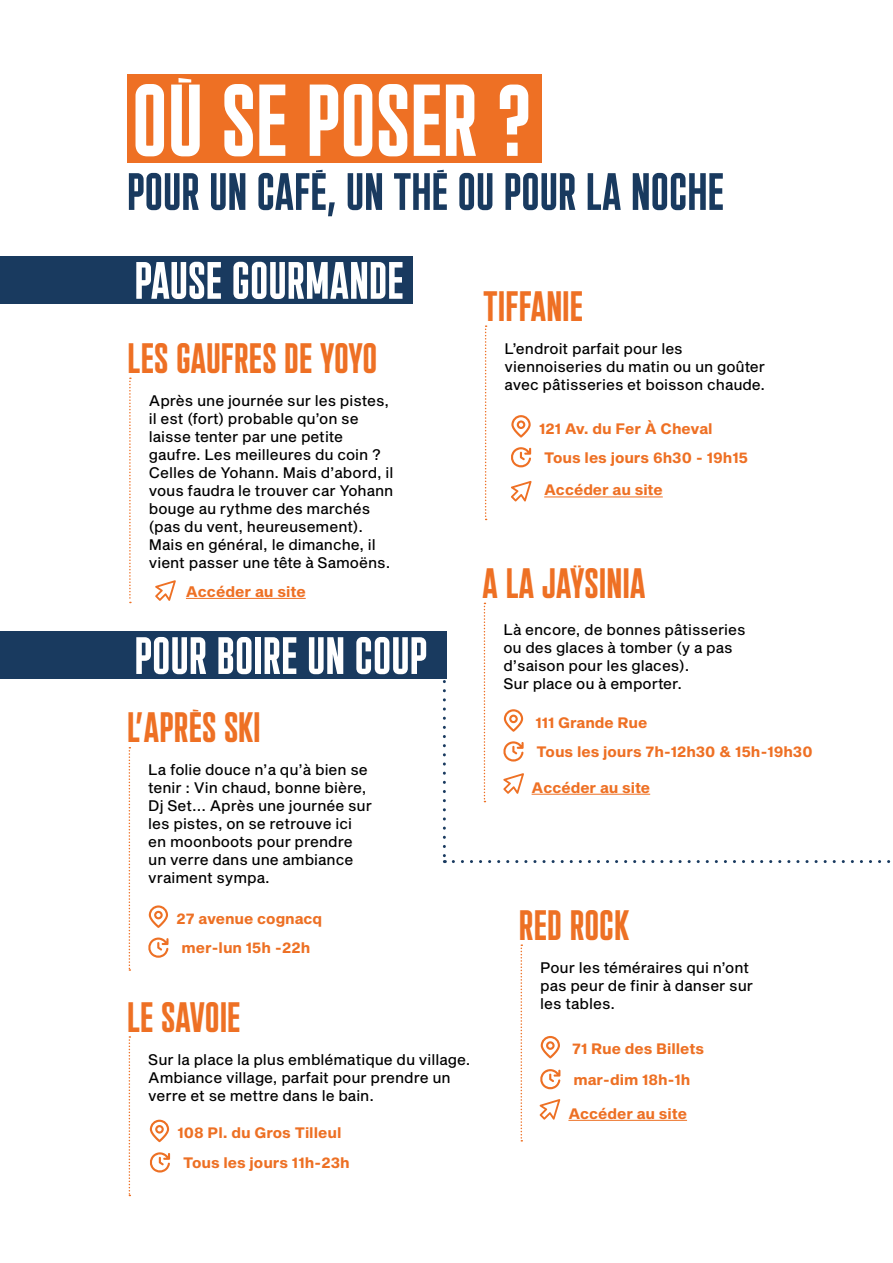
<style>
.page{position:relative;width:893px;height:1263px;background:#fff}
.page>*{position:absolute;margin:0;border:0;box-sizing:border-box;transform-origin:0 0}
.t1{font:700 101.85px "Plaak 42 Extracondensed";color:#fff}
.t2{font:700 52.5px "Plaak 42 Extracondensed";color:#fff}
.t3{font:700 52.5px "Plaak 42 Extracondensed";color:#193a5f}
.t4{font:700 42.6px "Plaak 42 Extracondensed";color:#ee7024}
.t5{font:700 42.6px "Plaak 42 Extracondensed";color:#ed7024}
.t6{font:15px/18px "Sequel Sans Roman Body";color:#000}
.t7{font:15px "Sequel Sans Bold Body";color:#ee7024}
.t8{font:14.85px/32.4px "Sequel Sans Bold Body";color:#ee7024}
.t9{font:14.85px/30px "Sequel Sans Bold Body";color:#ed7024;text-align:center}
</style>
<div class="page">
<svg style="left:443px;top:680px;width:3px;height:183px"></svg>
<svg style="left:453px;top:860px;width:438px;height:3px"></svg>
<div style="left:127px;top:74px;width:415px;height:89px;background:#ee7024"></div>
<svg style="left:129px;top:747px;width:1px;height:224px"></svg>
<svg style="left:484px;top:603px;width:1px;height:199px"></svg>
<svg style="left:485px;top:325px;width:2px;height:195px"></svg>
<svg style="left:129px;top:378px;width:2px;height:225px"></svg>
<svg style="left:155px;top:580px;width:21px;height:21px"></svg>
<hr style="left:186px;top:598px;width:120px;height:1px;background:#ee7024">
<svg style="left:511px;top:481px;width:21px;height:21px"></svg>
<svg style="left:511px;top:415px;width:20px;height:23px"></svg>
<svg style="left:504px;top:709px;width:19px;height:23px"></svg>
<svg style="left:149px;top:905px;width:19px;height:23px"></svg>
<svg style="left:511px;top:447px;width:20px;height:20px"></svg>
<hr style="left:544px;top:497px;width:119px;height:1px;background:#ee7024">
<svg style="left:503px;top:773px;width:21px;height:21px"></svg>
<svg style="left:503px;top:741px;width:21px;height:20px"></svg>
<hr style="left:532px;top:794px;width:118px;height:1px;background:#ee7024">
<svg style="left:148px;top:937px;width:21px;height:21px"></svg>
<svg style="left:150px;top:1120px;width:19px;height:22px"></svg>
<svg style="left:150px;top:1152px;width:20px;height:20px"></svg>
<div style="left:0;top:256px;width:412px;height:48px;background:#193a5f"></div>
<div style="left:0;top:631px;width:446px;height:48px;background:#193a5f"></div>
<svg style="left:129px;top:1036px;width:1px;height:160px"></svg>
<svg style="left:521px;top:944px;width:1px;height:197px"></svg>
<svg style="left:541px;top:1036px;width:19px;height:22px"></svg>
<svg style="left:540px;top:1069px;width:20px;height:20px"></svg>
<hr style="left:568px;top:1120px;width:119px;height:1px;background:#ed7024">
<svg style="left:540px;top:1099px;width:20px;height:21px"></svg>
<h1 class="t1" style="left:132px;top:73px;width:401px">OÙ SE POSER ?</h1>
<h2 class="t3" style="left:127px;top:167px;width:599px">POUR UN CAFÉ, UN THÉ OU POUR LA NOCHE</h2>
<h2 class="t2" style="left:134px;top:256px;width:271px">PAUSE GOURMANDE</h2>
<h3 class="t4" style="left:128px;top:338px;width:251px">LES GAUFRES DE YOYO</h3>
<p class="t6" style="left:149px;top:392px;width:246px">Après une journée sur les pistes, il est (fort) probable qu’on se laisse tenter par une petite gaufre. Les meilleures du coin ?<br>Celles de Yohann. Mais d’abord, il vous faudra le trouver car Yohann bouge au rythme des marchés (pas du vent, heureusement).<br>Mais en général, le dimanche, il vient passer une tête à Samoëns.</p>
<p class="t7" style="left:186px;top:581px;width:121px">Accéder au site</p>
<h2 class="t2" style="left:134px;top:631px;width:294px">POUR BOIRE UN COUP</h2>
<h3 class="t4" style="left:127px;top:708px;width:135px">L’APRÈS SKI</h3>
<p class="t6" style="left:148px;top:761px;width:225px">La folie douce n’a qu’à bien se tenir : Vin chaud, bonne bière,<br>Dj Set... Après une journée sur les pistes, on se retrouve ici en moonboots pour prendre un verre dans une ambiance vraiment sympa.</p>
<p class="t9" style="left:176px;top:904px;width:147px">27 avenue cognacq</p>
<p class="t9" style="left:182px;top:934px;width:130px">mer-lun 15h -22h</p>
<h3 class="t4" style="left:127px;top:997px;width:115px">LE SAVOIE</h3>
<p class="t6" style="left:148px;top:1051px;width:324px">Sur la place la plus emblématique du village.<br>Ambiance village, parfait pour prendre un verre et se mettre dans le bain.</p>
<p class="t9" style="left:178px;top:1118px;width:174px">108 Pl. du Gros Tilleul<br>Tous les jours 11h-23h</p>
<h3 class="t4" style="left:483px;top:286px;width:102px">TIFFANIE</h3>
<p class="t6" style="left:504px;top:340px;width:262px">L’endroit parfait pour les viennoiseries du matin ou un goûter avec pâtisseries et boisson chaude.</p>
<p class="t8" style="left:539px;top:413px;width:175px">121 Av. du Fer À Cheval</p>
<p class="t8" style="left:544px;top:442px;width:205px">Tous les jours 6h30 - 19h15<br>Accéder au site</p>
<h3 class="t4" style="left:482px;top:563px;width:165px">A LA JAŸSINIA</h3>
<p class="t6" style="left:503px;top:621px;width:244px">Là encore, de bonnes pâtisseries ou des glaces à tomber (y a pas d’saison pour les glaces).<br>Sur place ou à emporter.</p>
<p class="t8" style="left:535px;top:707px;width:114px">111 Grande Rue</p>
<p class="t8" style="left:537px;top:736px;width:277px">Tous les jours 7h-12h30 &amp; 15h-19h30</p>
<p class="t8" style="left:532px;top:772px;width:120px">Accéder au site</p>
<h3 class="t5" style="left:519px;top:905px;width:112px">RED ROCK</h3>
<p class="t6" style="left:540px;top:959px;width:214px">Pour les téméraires qui n’ont pas peur de finir à danser sur les tables.</p>
<p class="t9" style="left:572px;top:1034px;width:133px;line-height:30.5px;text-align:left">71 Rue des Billets mar-dim 18h-1h</p>
<p class="t9" style="left:568px;top:1099px;width:120px">Accéder au site</p>
</div>
